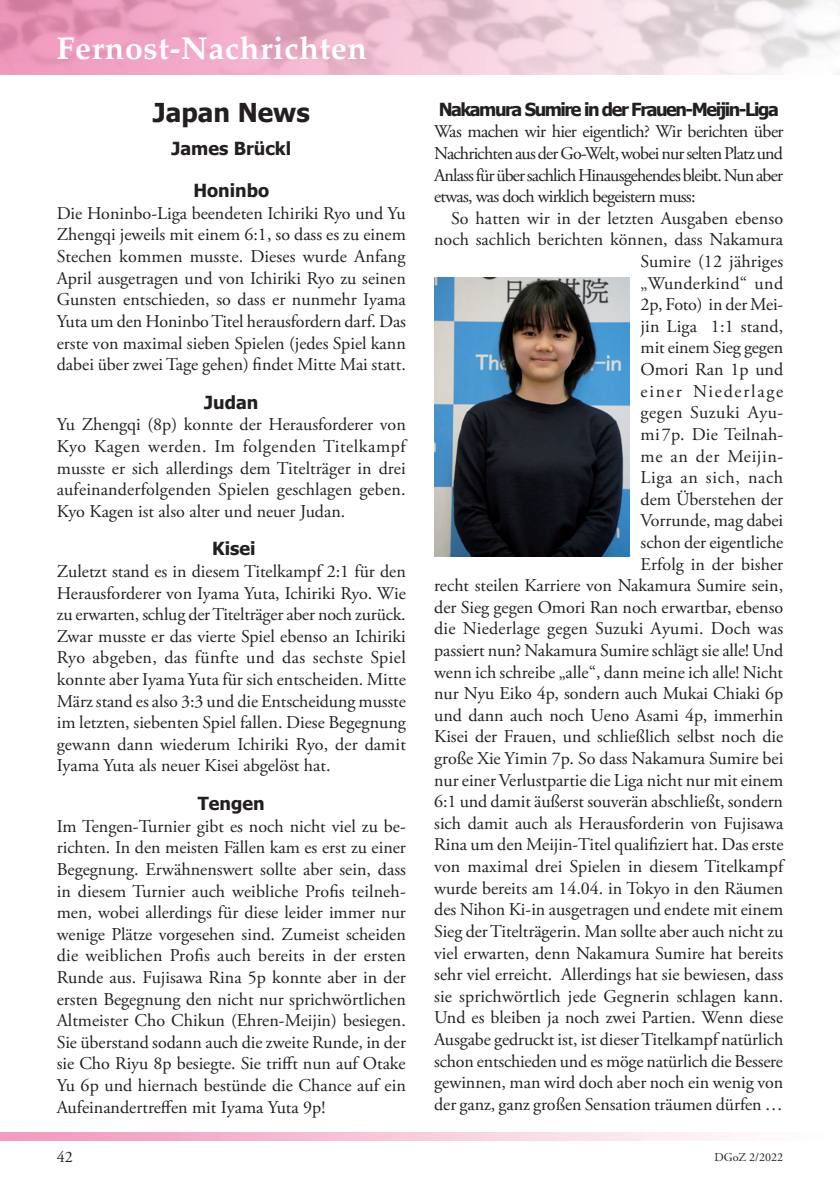
<style>
.page{position:relative;width:840px;height:1191px;background:#fff}
.page>*{position:absolute;margin:0;border:0;box-sizing:border-box;transform-origin:0 0}
.Kolummnentitel__link{font:700 32px "Palatino";letter-spacing:.02em;color:#fff}
.Ueberschrift_1_einsp{font:700 26px "Tahoma";color:#231f20}
.Fließtext__erster_Ab{font:18px/21.6px "Adobe Garamond Pro";color:#231f20;text-align:justify}
.Fließtext{font:18px/21.6px "Adobe Garamond Pro";color:#231f20;text-align:right}
.Ueberschrift_im_Text{font:700 18px "Tahoma";letter-spacing:-.08em;color:#231f20}
.Ueberschrift_2_einsp{font:700 18px "Tahoma";color:#231f20}
.Ueberschrift_im_Text-2{font:700 18px "Tahoma";color:#231f20}
.t1{font:16px "Adobe Garamond Pro";color:#231f20}
.t2{font:12px "Adobe Garamond Pro";color:#231f20}
</style>
<div class="page">
<img style="left:434px;top:278px;width:195px;height:278px">
<p class="Kolummnentitel__link" style="left:57px;top:29px;width:312px">Fernost-Nachrichten</p>
<p class="Ueberschrift_1_einsp" style="left:153px;top:94px;width:158px">Japan News</p>
<p class="Ueberschrift_2_einsp" style="left:171px;top:135px;width:121px">James Brückl</p>
<p class="Ueberschrift_im_Text-2" style="left:193px;top:178px;width:77px">Honinbo</p>
<p class="Fließtext__erster_Ab" style="left:57px;top:203px;width:350px">Die Honinbo-Liga beendeten Ichiriki Ryo und Yu Zhengqi jeweils mit einem 6:1, so dass es zu einem Stechen kommen musste. Dieses wurde Anfang April ausgetragen und von Ichiriki Ryo zu seinen Gunsten entschieden, so dass er nunmehr Iyama Yuta um den Honinbo Titel herausfordern darf. Das erste von maximal sieben Spielen (jedes Spiel kann dabei über zwei Tage gehen) findet Mitte Mai statt.</p>
<p class="Ueberschrift_im_Text" style="left:204px;top:389px;width:56px">Judan</p>
<p class="Fließtext__erster_Ab" style="left:57px;top:414px;width:350px">Yu Zhengqi (8p) konnte der Herausforderer von Kyo Kagen werden. Im folgenden Titelkampf musste er sich allerdings dem Titelträger in drei aufeinanderfolgenden Spielen geschlagen geben.<br>Kyo Kagen ist also alter und neuer Judan.</p>
<p class="Ueberschrift_im_Text" style="left:212px;top:536px;width:45px">Kisei</p>
<p class="Fließtext__erster_Ab" style="left:57px;top:561px;width:350px">Zuletzt stand es in diesem Titelkampf 2:1 für den Herausforderer von Iyama Yuta, Ichiriki Ryo. Wie zu erwarten, schlug der Titelträger aber noch zurück.<br>Zwar musste er das vierte Spiel ebenso an Ichiriki Ryo abgeben, das fünfte und das sechste Spiel konnte aber Iyama Yuta für sich entscheiden. Mitte März stand es also 3:3 und die Entscheidung musste im letzten, siebenten Spiel fallen. Diese Begegnung gewann dann wiederum Ichiriki Ryo, der damit Iyama Yuta als neuer Kisei abgelöst hat.</p>
<p class="Ueberschrift_im_Text" style="left:198px;top:791px;width:68px">Tengen</p>
<p class="Fließtext__erster_Ab" style="left:57px;top:816px;width:350px">Im Tengen-Turnier gibt es noch nicht viel zu be&shy;richten. In den meisten Fällen kam es erst zu einer Begegnung. Erwähnenswert sollte aber sein, dass in diesem Turnier auch weibliche Profis teilneh&shy;men, wobei allerdings für diese leider immer nur wenige Plätze vorgesehen sind. Zumeist scheiden die weiblichen Profis auch bereits in der ersten Runde aus. Fujisawa Rina 5p konnte aber in der ersten Begegnung den nicht nur sprichwörtlichen Altmeister Cho Chikun (Ehren-Meijin) besiegen.<br>Sie überstand sodann auch die zweite Runde, in der sie Cho Riyu 8p besiegte. Sie trifft nun auf Otake Yu 6p und hiernach bestünde die Chance auf ein Aufeinandertreffen mit Iyama Yuta 9p!</p>
<p class="Ueberschrift_im_Text" style="left:438px;top:97px;width:341px">Nakamura Sumire in der Frauen-Meijin-Liga</p>
<p class="Fließtext__erster_Ab" style="left:434px;top:121px;width:351px">Was machen wir hier eigentlich? Wir berichten über Nachrichten aus der Go-Welt, wobei nur selten Platz und Anlass für über sachlich Hinausgehendes bleibt. Nun aber etwas, was doch wirklich begeistern muss:</p>
<p class="Fließtext" style="left:434px;top:208px;width:350px">So hatten wir in der letzten Ausgaben ebenso noch sachlich berichten können, dass Nakamura Sumire (12 jähriges<br>„Wunderkind“ und<br>2p, Foto) in der Mei-<br>jin Liga 1:1 stand,<br>mit einem Sieg gegen<br>Omori Ran 1p und<br>einer Niederlage<br>gegen Suzuki Ayu-<br>mi 7p. Die Teilnah-<br>me an der Meijin-<br>Liga an sich, nach<br>dem Überstehen der<br>Vorrunde, mag dabei<br>schon der eigentliche<br>Erfolg in der bisher<br>recht steilen Karriere von Nakamura Sumire sein, der Sieg gegen Omori Ran noch erwartbar, ebenso die Niederlage gegen Suzuki Ayumi. Doch was passiert nun? Nakamura Sumire schlägt sie alle! Und wenn ich schreibe „alle“, dann meine ich alle! Nicht nur Nyu Eiko 4p, sondern auch Mukai Chiaki 6p und dann auch noch Ueno Asami 4p, immerhin Kisei der Frauen, und schließlich selbst noch die große Xie Yimin 7p. So dass Nakamura Sumire bei nur einer Verlustpartie die Liga nicht nur mit einem 6:1 und damit äußerst souverän abschließt, sondern sich damit auch als Herausforderin von Fujisawa Rina um den Meijin-Titel qualifiziert hat. Das erste von maximal drei Spielen in diesem Titelkampf wurde bereits am 14.04. in Tokyo in den Räumen des Nihon Ki-in ausgetragen und endete mit einem Sieg der Titelträgerin. Man sollte aber auch nicht zu viel erwarten, denn Nakamura Sumire hat bereits sehr viel erreicht. Allerdings hat sie bewiesen, dass sie sprichwörtlich jede Gegnerin schlagen kann.<br>Und es bleiben ja noch zwei Partien. Wenn diese Ausgabe gedruckt ist, ist dieser Titelkampf natürlich schon entschieden und es möge natürlich die Bessere gewinnen, man wird doch aber noch ein wenig von der ganz, ganz großen Sensation träumen dürfen …</p>
<p class="t1" style="left:57px;top:1146px;width:17px">42</p>
<p class="t2" style="left:714px;top:1150px;width:70px">DGoZ 2/2022</p>
</div>
